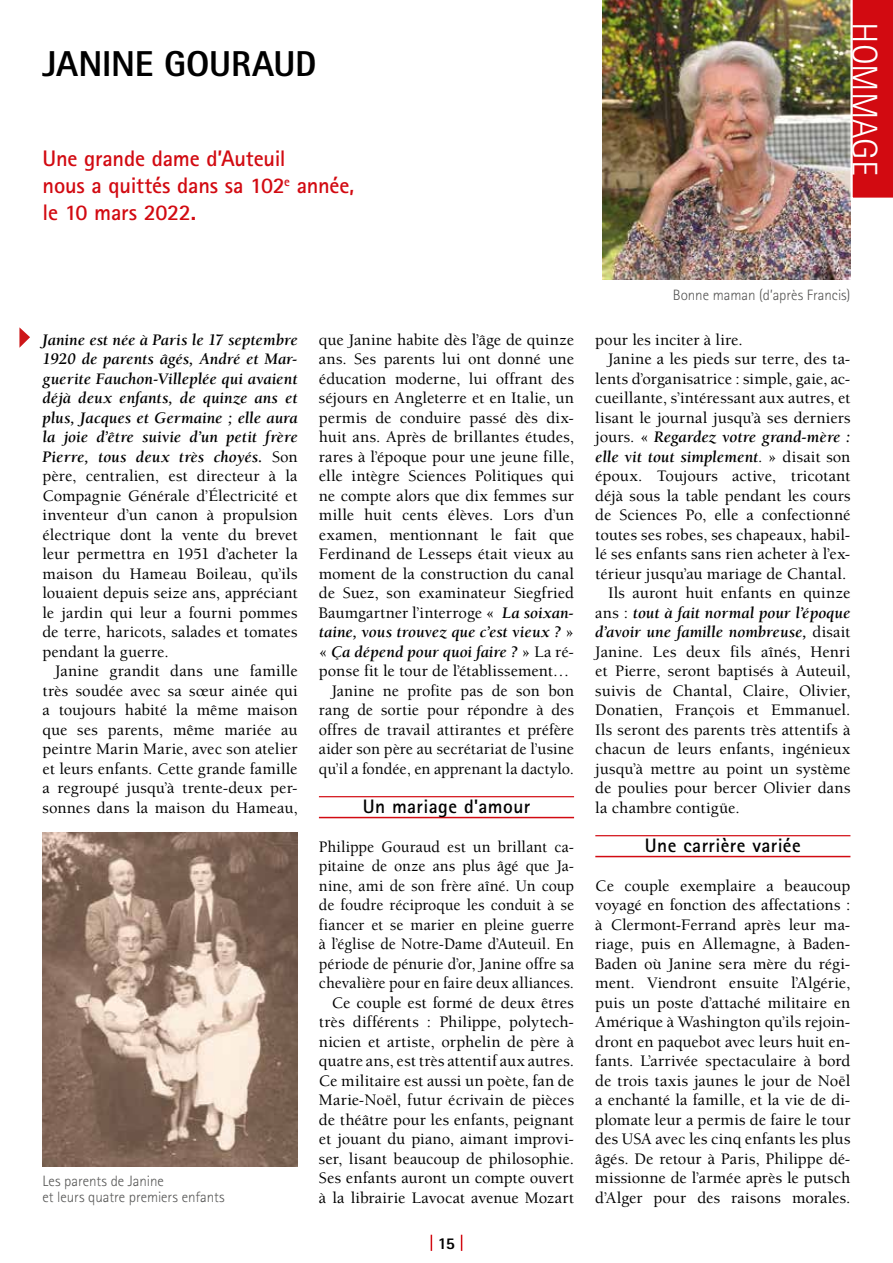
<style>
.page{position:relative;width:893px;height:1263px;background:#fff}
.page>*{position:absolute;margin:0;border:0;box-sizing:border-box;transform-origin:0 0}
.t1{font:800 36px "Rotis Sans Serif Std";letter-spacing:-.005em;color:#000}
.t2{font:300 36px "Rotis Sans Serif Std";color:#fff}
.t3{font:700 22.5px/27px "Rotis Sans Serif Std";letter-spacing:-.01em;color:#d20a11}
.t4{font:700 19.5px "Rotis Sans Serif Std";letter-spacing:.02em;color:#000}
.t5{font:500 16.5px/19.5px "Berkeley Std";letter-spacing:.005em;color:#000;text-align:justify}
.t6{font:500 16.5px/19.5px "Berkeley Std";letter-spacing:.005em;color:#000;text-align:right;scale:.96 1}
.t7{font:italic 700 16.5px "Berkeley Std";color:#000}
.t8{font:800 16.5px "Rotis Sans Serif Std";color:#000}
.t9{font:300 15px/16.5px "Rotis Sans Serif Std";color:#575756}
.s1{font-weight:700;font-style:italic}
.s2{font-weight:500;font-style:normal}
</style>
<div class="page">
<svg style="left:431px;top:1235px;width:1px;height:16px"></svg>
<svg style="left:461px;top:1235px;width:1px;height:16px"></svg>
<hr style="left:319px;top:796px;width:255px;height:1px;background:#d20a11">
<hr style="left:319px;top:817px;width:255px;height:1px;background:#d20a11">
<svg style="left:19px;top:327px;width:11px;height:21px"></svg>
<hr style="left:595px;top:835px;width:255px;height:1px;background:#d20a11">
<hr style="left:595px;top:856px;width:255px;height:1px;background:#d20a11">
<img style="left:602px;top:0;width:248px;height:280px">
<img style="left:43px;top:832px;width:255px;height:335px">
<svg style="left:849px;top:0;width:44px;height:201px;background:#d21f24"></svg>
<h1 class="t1" style="left:43px;top:41px;width:276px">JANINE GOURAUD</h1>
<h2 class="t3" style="left:43px;top:145px;width:313px">Une grande dame d’Auteuil<br>nous a quittés dans sa 102<sup>e</sup> année, le 10 mars 2022.</h2>
<h1 class="t2" style="left:885px;top:22px;width:155px;rotate:90deg">HOMMAGE</h1>
<p class="t5" style="left:43px;top:330px;width:257px"><span class="s1">Janine est née à Paris le 17 septembre 1920 de parents âgés, André et Mar&shy;guerite Fauchon-Villeplée qui avaient déjà deux enfants, de quinze ans et plus, Jacques et Germaine ; elle aura la joie d’être suivie d’un petit frère Pierre, tous deux très choyés.</span> Son père, centralien, est directeur à la Compagnie Générale d’Électricité et inventeur d’un canon à propulsion électrique dont la vente du brevet leur permettra en 1951 d’acheter la maison du Hameau Boileau, qu’ils louaient depuis seize ans, appréciant le jardin qui leur a fourni pommes de terre, haricots, salades et tomates pendant la guerre.</p>
<p class="t5" style="left:43px;top:661px;width:257px;text-indent:13px">Janine grandit dans une famille très soudée avec sa sœur ainée qui a toujours habité la même maison que ses parents, même mariée au peintre Marin Marie, avec son atelier et leurs enfants. Cette grande famille a regroupé jusqu’à trente-deux per&shy;sonnes dans la maison du Hameau,</p>
<p class="t9" style="left:43px;top:1172px;width:184px">Les parents de Janine<br>et leurs quatre premiers enfants</p>
<p class="t5" style="left:319px;top:330px;width:257px;text-align:right">que Janine habite dès l’âge de quinze ans. Ses parents lui ont donné une éducation moderne, lui offrant des séjours en Angleterre et en Italie, un permis de conduire passé dès dix&shy;huit ans. Après de brillantes études, rares à l’époque pour une jeune fille, elle intègre Sciences Politiques qui ne compte alors que dix femmes sur mille huit cents élèves. Lors d’un examen, mentionnant le fait que Ferdinand de Lesseps était vieux au moment de la construction du canal de Suez, son examinateur Siegfried Baumgartner l’interroge « <span class="s1">La soixan&shy;taine, vous trouvez que c’est vieux ?</span> » « <span class="s1">Ça dépend pour quoi faire ?</span> » La ré&shy;ponse fit le tour de l’établissement… Janine ne profite pas de son bon rang de sortie pour répondre à des offres de travail attirantes et préfère aider son père au secrétariat de l’usine qu’il a fondée, en apprenant la dactylo.</p>
<p class="t4" style="left:363px;top:794px;width:169px">Un mariage d'amour</p>
<p class="t6" style="left:319px;top:837px;width:267px">Philippe Gouraud est un brillant ca&shy;pitaine de onze ans plus âgé que Ja&shy;nine, ami de son frère aîné. Un coup de foudre réciproque les conduit à se fiancer et se marier en pleine guerre à l’église de Notre-Dame d’Auteuil. En période de pénurie d’or, Janine offre sa chevalière pour en faire deux alliances.<br>Ce couple est formé de deux êtres très différents : Philippe, polytech&shy;nicien et artiste, orphelin de père à quatre ans, est très attentif aux autres.<br>Ce militaire est aussi un poète, fan de Marie-Noël, futur écrivain de pièces de théâtre pour les enfants, peignant et jouant du piano, aimant improvi&shy;ser, lisant beaucoup de philosophie.<br>Ses enfants auront un compte ouvert à la librairie Lavocat avenue Mozart</p>
<p class="t8" style="left:438px;top:1233px;width:19px">15</p>
<p class="t9" style="left:673px;top:287px;width:179px">Bonne maman (d’après Francis)</p>
<p class="t5" style="left:595px;top:330px;width:149px">pour les inciter à lire.</p>
<p class="t5" style="left:608px;top:349px;width:244px">Janine a les pieds sur terre, des ta-</p>
<p class="t5" style="left:595px;top:369px;width:257px">lents d’organisatrice : simple, gaie, ac-</p>
<p class="t5" style="left:595px;top:388px;width:257px">cueillante, s’intéressant aux autres, et</p>
<p class="t5" style="left:595px;top:408px;width:257px">lisant le journal jusqu’à ses derniers</p>
<p class="t7" style="left:595px;top:428px;width:257px"><span class="s2">jours. «</span> Regardez votre grand-mère :</p>
<p class="t7" style="left:595px;top:448px;width:257px">elle vit tout simplement<span class="s2">. » disait son</span></p>
<p class="t5" style="left:595px;top:466px;width:257px">époux. Toujours active, tricotant</p>
<p class="t5" style="left:595px;top:486px;width:257px">déjà sous la table pendant les cours</p>
<p class="t5" style="left:595px;top:505px;width:257px">de Sciences Po, elle a confectionné</p>
<p class="t5" style="left:595px;top:525px;width:257px">toutes ses robes, ses chapeaux, habil-</p>
<p class="t5" style="left:595px;top:544px;width:257px">lé ses enfants sans rien acheter à l’ex-</p>
<p class="t5" style="left:595px;top:564px;width:252px">térieur jusqu’au mariage de Chantal.</p>
<p class="t5" style="left:608px;top:583px;width:244px">Ils auront huit enfants en quinze</p>
<p class="t7" style="left:595px;top:604px;width:257px"><span class="s2">ans :</span> tout à fait normal pour l’époque</p>
<p class="t7" style="left:595px;top:623px;width:257px">d’avoir une famille nombreuse, <span class="s2">disait</span></p>
<p class="t5" style="left:595px;top:642px;width:257px">Janine. Les deux fils aînés, Henri</p>
<p class="t5" style="left:595px;top:661px;width:257px">et Pierre, seront baptisés à Auteuil,</p>
<p class="t5" style="left:595px;top:681px;width:257px">suivis de Chantal, Claire, Olivier,</p>
<p class="t5" style="left:595px;top:700px;width:257px">Donatien, François et Emmanuel.</p>
<p class="t5" style="left:595px;top:720px;width:257px">Ils seront des parents très attentifs à</p>
<p class="t5" style="left:595px;top:739px;width:257px">chacun de leurs enfants, ingénieux</p>
<p class="t5" style="left:595px;top:759px;width:257px">jusqu’à mettre au point un système</p>
<p class="t5" style="left:595px;top:778px;width:257px">de poulies pour bercer Olivier dans</p>
<p class="t5" style="left:595px;top:798px;width:146px">la chambre contigüe.</p>
<p class="t4" style="left:645px;top:833px;width:157px">Une carrière variée</p>
<p class="t5" style="left:595px;top:876px;width:257px">Ce couple exemplaire a beaucoup voyagé en fonction des affectations : à Clermont-Ferrand après leur ma&shy;riage, puis en Allemagne, à Baden-Baden où Janine sera mère du régi&shy;ment. Viendront ensuite l’Algérie, puis un poste d’attaché militaire en Amérique à Washington qu’ils rejoin&shy;dront en paquebot avec leurs huit en&shy;fants. L’arrivée spectaculaire à bord de trois taxis jaunes le jour de Noël a enchanté la famille, et la vie de di&shy;plomate leur a permis de faire le tour des USA avec les cinq enfants les plus âgés. De retour à Paris, Philippe dé&shy;missionne de l’armée après le putsch d’Alger pour des raisons morales.</p>
</div>
